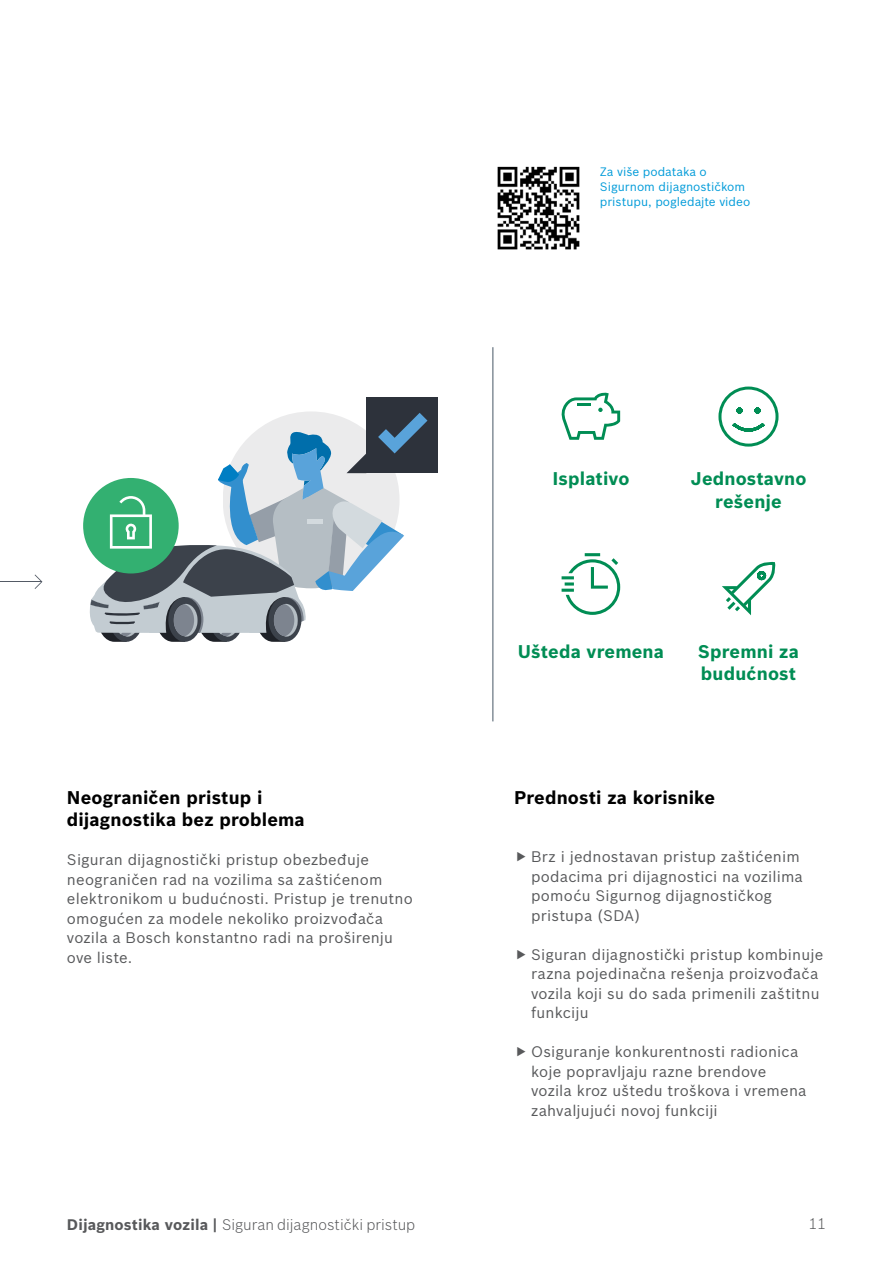
<style>
.page{position:relative;width:893px;height:1263px;background:#fff}
.page>*{position:absolute;margin:0;border:0;box-sizing:border-box;transform-origin:0 0}
.t1{font:700 18px/22.5px "Bosch Sans";letter-spacing:.01em;color:#000}
.t2{font:700 18px/22.5px "Bosch Sans";letter-spacing:.01em;color:#008d54;text-align:center}
.t3{font:15px/19.5px "Bosch Sans";letter-spacing:.01em;color:#58595b}
.t4{font:300 15px "Bosch Sans";color:#58595b}
.t5{font:12px/15px "Bosch Sans";color:#009bd9}
.s1{font-weight:700}
</style>
<div class="page">
<div style="left:366px;top:397px;width:72px;height:76px;background:#2d323b"></div>
<svg style="left:87px;top:413px;width:340px;height:229px"></svg>
<hr style="left:0;top:581px;width:42px;height:1px;background:#535a65">
<svg style="left:35px;top:574px;width:7px;height:15px"></svg>
<hr style="left:492px;top:347px;width:1px;height:374px;background:#475765">
<svg style="left:561px;top:392px;width:59px;height:48px"></svg>
<svg style="left:562px;top:553px;width:58px;height:62px"></svg>
<svg style="left:722px;top:561px;width:54px;height:54px"></svg>
<svg style="left:718px;top:387px;width:60px;height:60px"></svg>
<img style="left:497px;top:166px;width:83px;height:84px">
<p class="t5" style="left:600px;top:164px;width:152px">Za više podataka o<br>Sigurnom dijagnostičkom pristupu, pogledajte video</p>
<p class="t1" style="left:67px;top:786px;width:239px">Neograničen pristup i dijagnostika bez problema</p>
<p class="t3" style="left:67px;top:850px;width:347px">Siguran dijagnostički pristup obezbeđuje neograničen rad na vozilima sa zaštićenom elektronikom u budućnosti. Pristup je trenutno omogućen za modele nekoliko proizvođača vozila a Bosch konstantno radi na proširenju ove liste.</p>
<p class="t2" style="left:552px;top:467px;width:79px">Isplativo</p>
<p class="t2" style="left:691px;top:467px;width:117px">Jednostavno rešenje</p>
<p class="t2" style="left:518px;top:640px;width:148px">Ušteda vremena</p>
<p class="t2" style="left:698px;top:640px;width:102px;text-align:left">Spremni za budućnost</p>
<p class="t1" style="left:514px;top:786px;width:202px">Prednosti za korisnike</p>
<p class="t3" style="left:531px;top:847px;width:273px">Brz i jednostavan pristup zaštićenim podacima pri dijagnostici na vozilima pomoću Sigurnog dijagnostičkog pristupa (SDA)</p>
<p class="t3" style="left:531px;top:944px;width:294px">Siguran dijagnostički pristup kombinuje razna pojedinačna rešenja proizvođača vozila koji su do sada primenili zaštitnu funkciju</p>
<p class="t3" style="left:531px;top:1042px;width:277px">Osiguranje konkurentnosti radionica koje popravljaju razne brendove vozila kroz uštedu troškova i vremena zahvaljujući novoj funkciji</p>
<p class="t4" style="left:67px;top:1215px;width:350px"><span class="s1">Dijagnostika vozila |</span> Siguran dijagnostički pristup</p>
<p class="t4" style="left:809px;top:1215px;width:19px">11</p>
</div>
